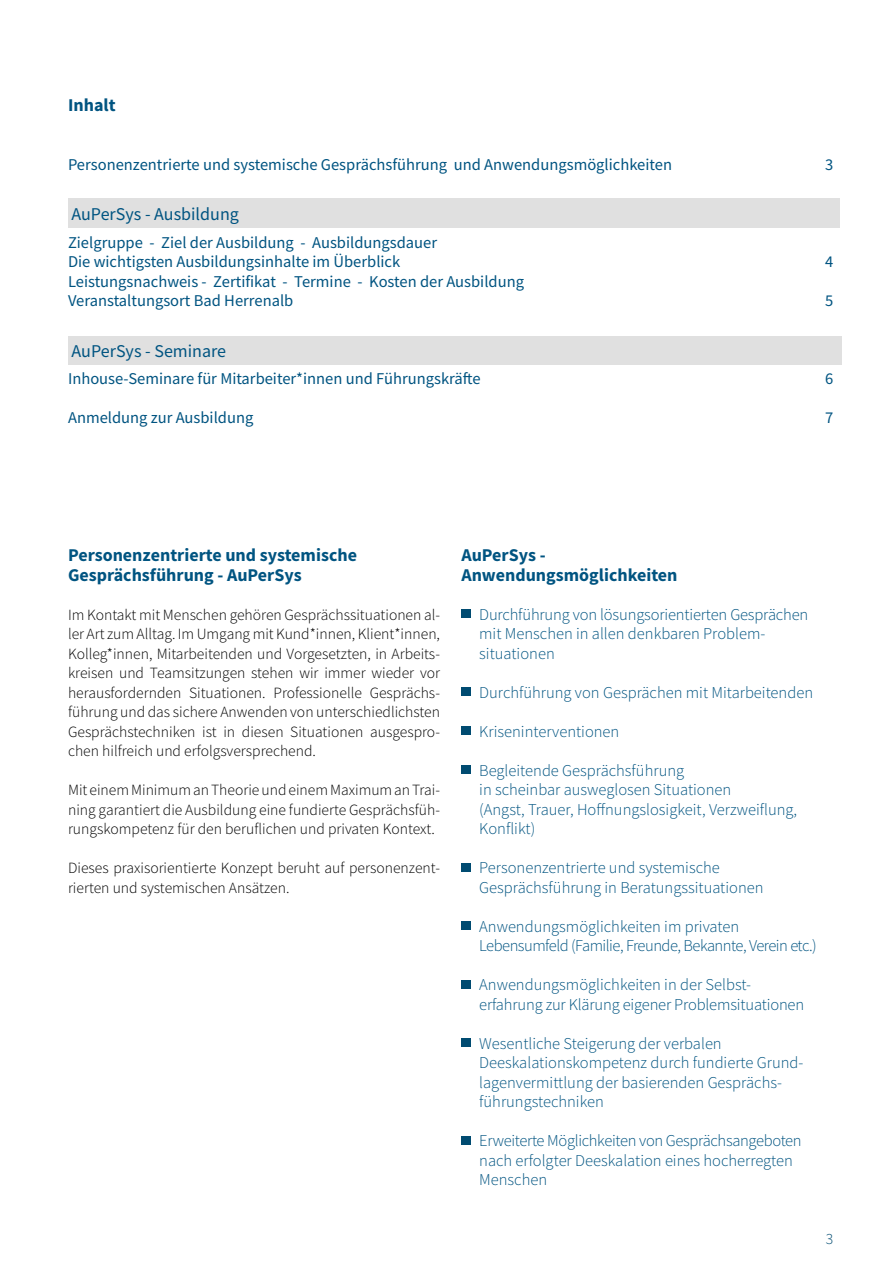
<style>
.page{position:relative;width:893px;height:1263px;background:#fff}
.page>*{position:absolute;margin:0;border:0;box-sizing:border-box;transform-origin:0 0}
.t1{font:700 18px/19.5px "Source Sans Pro";color:#005481}
.t2{font:18px "Source Sans Pro";color:#005481}
.t3{font:300 16.5px/19.5px "Source Sans Pro";color:#005481}
.t4{font:16.5px/19.5px "Source Sans Pro";color:#005481}
.t5{font:300 16.5px/19.5px "Source Sans Pro";letter-spacing:-.03em;color:#005481}
.t6{font:300 15.6px/19.5px "Source Sans Pro";color:#000;text-align:justify}
.t7{font:300 15.6px "Source Sans Pro";color:#004b71}
</style>
<div class="page">
<div style="left:461px;top:610px;width:9px;height:8px;background:#004b71"></div>
<div style="left:461px;top:688px;width:9px;height:8px;background:#004b71"></div>
<div style="left:461px;top:727px;width:9px;height:8px;background:#004b71"></div>
<div style="left:461px;top:766px;width:9px;height:8px;background:#004b71"></div>
<div style="left:461px;top:863px;width:9px;height:8px;background:#004b71"></div>
<div style="left:461px;top:922px;width:9px;height:8px;background:#004b71"></div>
<div style="left:461px;top:980px;width:9px;height:8px;background:#004b71"></div>
<div style="left:461px;top:1039px;width:9px;height:8px;background:#004b71"></div>
<div style="left:461px;top:1136px;width:9px;height:8px;background:#004b71"></div>
<div style="left:68px;top:199px;width:772px;height:29px;background:#e0e0e0"></div>
<div style="left:68px;top:336px;width:774px;height:29px;background:#e0e0e0"></div>
<p class="t1" style="left:68px;top:95px;width:49px">Inhalt</p>
<p class="t4" style="left:68px;top:154px;width:605px">Personenzentrierte und systemische Gesprächsführung und Anwendungsmöglichkeiten</p>
<p class="t4" style="left:825px;top:154px;width:10px">3</p>
<p class="t2" style="left:71px;top:202px;width:169px">AuPerSys - Ausbildung</p>
<p class="t4" style="left:68px;top:232px;width:371px">Zielgruppe - Ziel der Ausbildung - Ausbildungsdauer<br>Die wichtigsten Ausbildungsinhalte im Überblick</p>
<p class="t4" style="left:825px;top:252px;width:10px">4</p>
<p class="t4" style="left:68px;top:271px;width:457px">Leistungsnachweis - Zertifikat - Termine - Kosten der Ausbildung<br>Veranstaltungsort Bad Herrenalb</p>
<p class="t4" style="left:825px;top:291px;width:10px">5</p>
<p class="t2" style="left:72px;top:340px;width:156px">AuPerSys - Seminare</p>
<p class="t4" style="left:68px;top:369px;width:414px">Inhouse-Seminare für Mitarbeiter*innen und Führungskräfte</p>
<p class="t4" style="left:825px;top:369px;width:10px">6</p>
<p class="t4" style="left:68px;top:408px;width:187px">Anmeldung zur Ausbildung</p>
<p class="t4" style="left:825px;top:408px;width:10px">7</p>
<p class="t1" style="left:68px;top:545px;width:290px">Personenzentrierte und systemische<br>Gesprächsführung - AuPerSys</p>
<p class="t6" style="left:68px;top:605px;width:374px">Im Kontakt mit Menschen gehören Gesprächssituationen al&shy;ler Art zum Alltag. Im Umgang mit Kund*innen, Klient*innen, Kolleg*innen, Mitarbeitenden und Vorgesetzten, in Arbeits&shy;kreisen und Teamsitzungen stehen wir immer wieder vor herausfordernden Situationen. Professionelle Gesprächs&shy;führung und das sichere Anwenden von unterschiedlichsten Gesprächstechniken ist in diesen Situationen ausgespro&shy;chen hilfreich und erfolgsversprechend.</p>
<p class="t6" style="left:68px;top:780px;width:374px">Mit einem Minimum an Theorie und einem Maximum an Trai&shy;ning garantiert die Ausbildung eine fundierte Gesprächsfüh&shy;rungskompetenz für den beruflichen und privaten Kontext.</p>
<p class="t6" style="left:68px;top:858px;width:374px">Dieses praxisorientierte Konzept beruht auf personenzent&shy;rierten und systemischen Ansätzen.</p>
<p class="t1" style="left:461px;top:545px;width:218px">AuPerSys -<br>Anwendungsmöglichkeiten</p>
<p class="t3" style="left:479px;top:604px;width:331px">Durchführung von lösungsorientierten Gesprächen mit Menschen in allen denkbaren Problem&shy;situationen</p>
<p class="t3" style="left:479px;top:682px;width:335px">Durchführung von Gesprächen mit Mitarbeitenden</p>
<p class="t3" style="left:479px;top:721px;width:142px">Kriseninterventionen</p>
<p class="t3" style="left:479px;top:760px;width:319px">Begleitende Gesprächsführung<br>in scheinbar ausweglosen Situationen<br>(Angst, Trauer, Hoffnungslosigkeit, Verzweiflung, Konflikt)</p>
<p class="t3" style="left:479px;top:858px;width:286px">Personenzentrierte und systemische<br>Gesprächsführung in Beratungssituationen</p>
<p class="t5" style="left:479px;top:916px;width:339px">Anwendungsmöglichkeiten im privaten<br>Lebensumfeld (Familie, Freunde, Bekannte, Verein etc.)</p>
<p class="t3" style="left:479px;top:975px;width:326px">Anwendungsmöglichkeiten in der Selbst&shy;erfahrung zur Klärung eigener Problemsituationen</p>
<p class="t3" style="left:479px;top:1033px;width:326px">Wesentliche Steigerung der verbalen Deeskalationskompetenz durch fundierte Grund&shy;lagenvermittlung der basierenden Gesprächs&shy;führungstechniken</p>
<p class="t3" style="left:479px;top:1131px;width:324px">Erweiterte Möglichkeiten von Gesprächsangeboten nach erfolgter Deeskalation eines hocherregten<br>Menschen</p>
<p class="t7" style="left:826px;top:1229px;width:9px">3</p>
</div>
